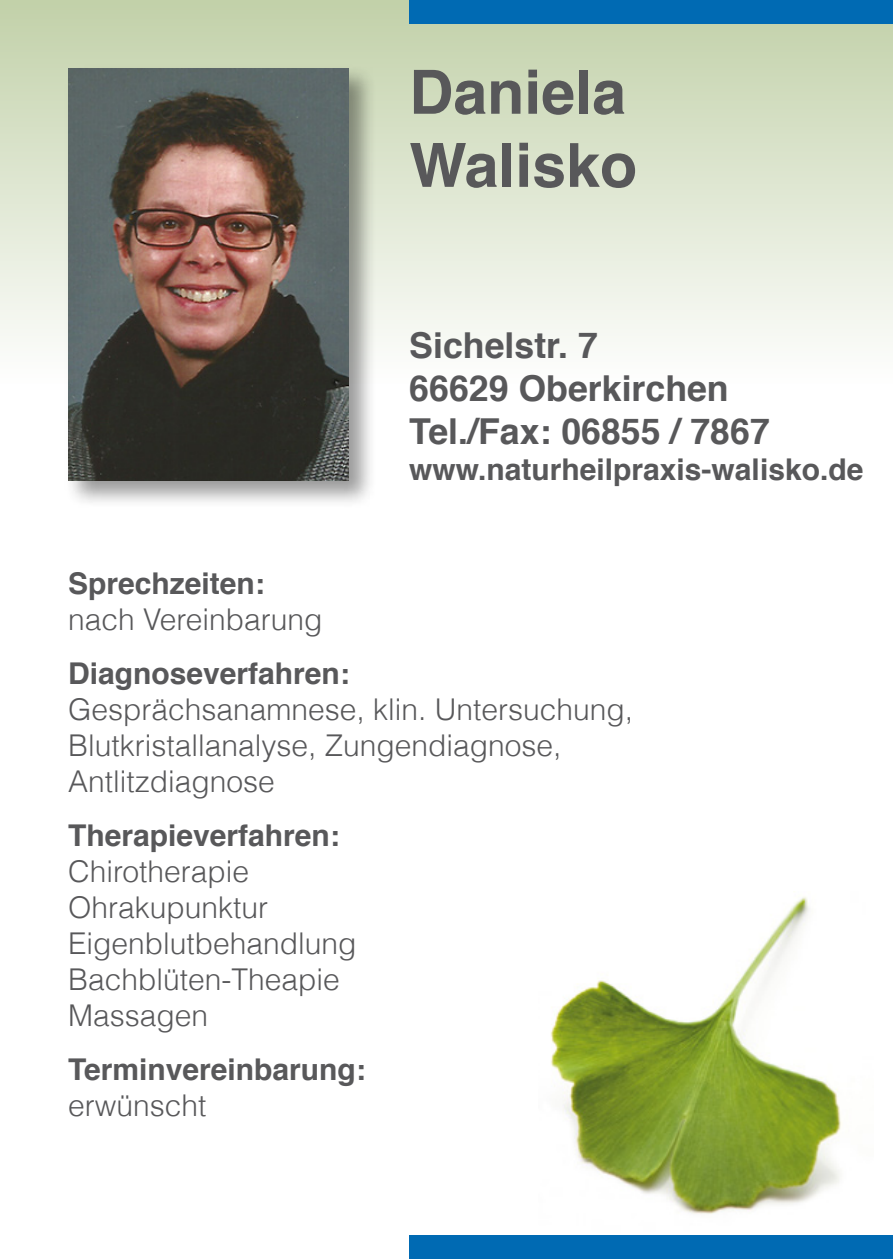
<style>
.page{position:relative;width:893px;height:1259px;background:#fff}
.page>*{position:absolute;margin:0;border:0;box-sizing:border-box;transform-origin:0 0}
.t1{font:700 60.9px/73.2px "Helvetica";color:#58585a}
.t2{font:700 35.7px/42.9px "Helvetica";color:#58585a}
.t3{font:300 30px/36px "Helvetica";color:#58585a}
.t4{font:700 30px "Helvetica";color:#58585a}
</style>
<div class="page">
<div style="left:0;top:0;width:893px;height:384px;background:linear-gradient(to bottom,#c1d0a8,#fefefd)"></div>
<img style="left:550px;top:897px;width:292px;height:317px">
<div style="left:409px;top:0;width:484px;height:24px;background:#006ab3"></div>
<div style="left:409px;top:1235px;width:484px;height:24px;background:#006ab3"></div>
<div style="left:64px;top:64px;width:313px;height:445px;background:#000;opacity:.4"></div>
<img style="left:68px;top:68px;width:281px;height:412px">
<h1 class="t1" style="left:409px;top:56px;width:229px">Daniela<br>Walisko</h1>
<p class="t2" style="left:409px;top:324px;width:362px">Sichelstr. 7<br>66629 Oberkirchen<br>Tel./Fax: 06855 / 7867</p>
<p class="t4" style="left:409px;top:445px;width:456px">www.naturheilpraxis-walisko.de</p>
<p class="t4" style="left:68px;top:559px;width:198px">Sprechzeiten:</p>
<p class="t3" style="left:68px;top:601px;width:256px">nach Vereinbarung</p>
<p class="t4" style="left:68px;top:649px;width:283px">Diagnoseverfahren:</p>
<p class="t3" style="left:68px;top:691px;width:567px">Gesprächsanamnese, klin. Untersuchung,<br>Blutkristallanalyse, Zungendiagnose,<br>Antlitzdiagnose</p>
<p class="t4" style="left:68px;top:811px;width:273px">Therapieverfahren:</p>
<p class="t3" style="left:68px;top:853px;width:290px">Chirotherapie<br>Ohrakupunktur<br>Eigenblutbehandlung<br>Bachblüten-Theapie<br>Massagen</p>
<p class="t4" style="left:68px;top:1045px;width:299px">Terminvereinbarung:</p>
<p class="t3" style="left:68px;top:1086px;width:140px">erwünscht</p>
</div>
